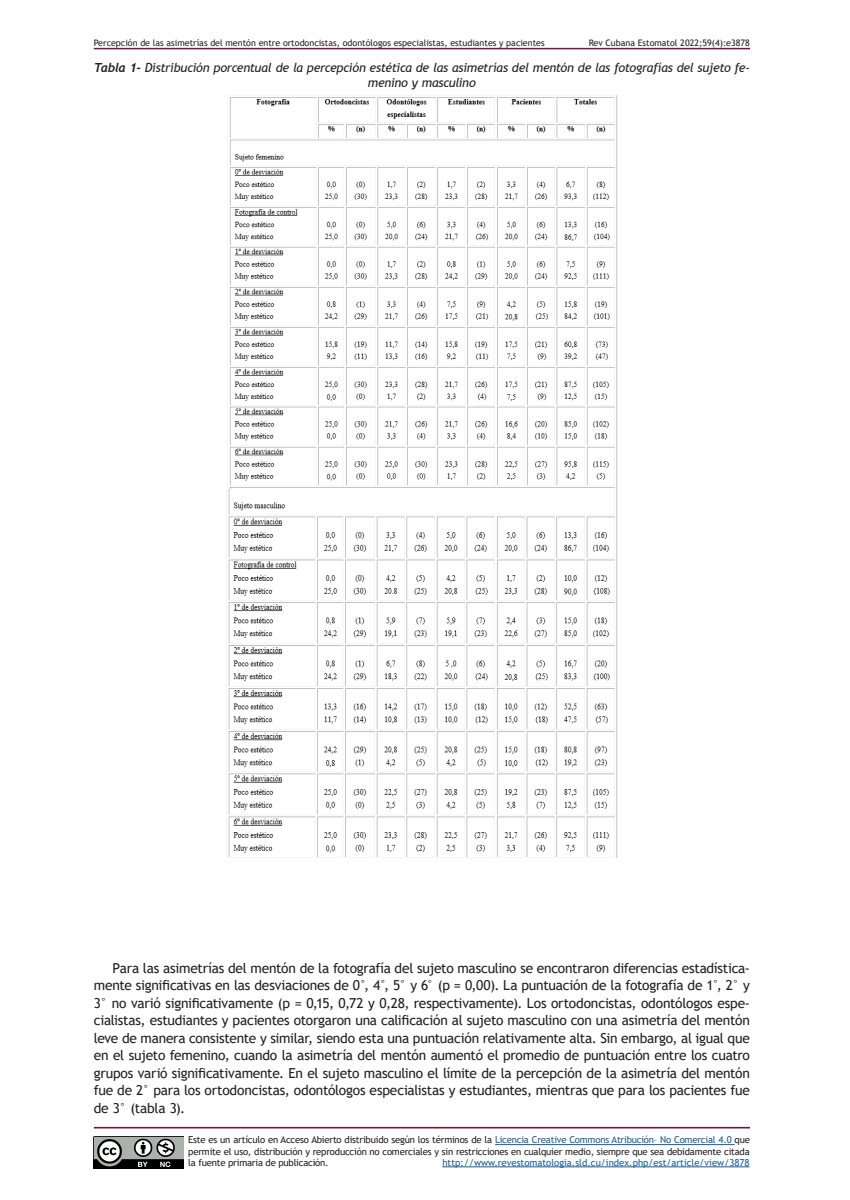
<style>
.page{position:relative;width:850px;height:1200px;background:#fff}
.page>*{position:absolute;margin:0;border:0;box-sizing:border-box;transform-origin:0 0}
._00_Cuerpo_de_texto{font:13.75px/17.5px "Trebuchet MS";letter-spacing:-.02em;color:#231f20;text-align:justify}
.Textos_figura_y_tabl{font:italic 12.5px/15px "Trebuchet MS";letter-spacing:-.025em;color:#231f20;text-align:center}
.t1{font:9.56px/11.5px "Trebuchet MS";letter-spacing:-.02em;color:#231f20;text-align:justify}
.t2{font:9.56px "Trebuchet MS";color:#175d9e}
.t3{font:8.94px "Trebuchet MS";color:#231f20}
.s1{font-family:"Trebuchet";font-weight:700}
.s2{color:#175d9e}
</style>
<div class="page">
<hr style="left:495px;top:1144px;width:240px;height:1px;background:#175d9e">
<hr style="left:442px;top:1167px;width:308px;height:1px;background:#175d9e">
<img style="left:94px;top:1136px;width:90px;height:33px">
<hr style="left:94px;top:1127px;width:656px;height:1px;background:#6d164b">
<hr style="left:94px;top:48px;width:656px;height:1px;background:#6d164b">
<img style="left:228px;top:95px;width:390px;height:763px">
<p class="t3" style="left:94px;top:37px;width:453px">Percepción de las asimetrías del mentón entre ortodoncistas, odontólogos especialistas, estudiantes y pacientes</p>
<p class="t3" style="left:589px;top:37px;width:163px">Rev Cubana Estomatol 2022;59(4):e3878</p>
<p class="Textos_figura_y_tabl" style="left:94px;top:60px;width:658px"><span class="s1">Tabla 1-</span> Distribución porcentual de la percepción estética de las asimetrías del mentón de las fotografías del sujeto fe&shy;menino y masculino</p>
<p class="_00_Cuerpo_de_texto" style="left:94px;top:959px;width:658px;text-indent:19px">Para las asimetrías del mentón de la fotografía del sujeto masculino se encontraron diferencias estadística&shy;mente significativas en las desviaciones de 0°, 4°, 5° y 6° (p = 0,00). La puntuación de la fotografía de 1°, 2° y 3° no varió significativamente (p = 0,15, 0,72 y 0,28, respectivamente). Los ortodoncistas, odontólogos espe&shy;cialistas, estudiantes y pacientes otorgaron una calificación al sujeto masculino con una asimetría del mentón leve de manera consistente y similar, siendo esta una puntuación relativamente alta. Sin embargo, al igual que en el sujeto femenino, cuando la asimetría del mentón aumentó el promedio de puntuación entre los cuatro grupos varió significativamente. En el sujeto masculino el límite de la percepción de la asimetría del mentón fue de 2° para los ortodoncistas, odontólogos especialistas y estudiantes, mientras que para los pacientes fue de 3° (tabla 3).</p>
<p class="t1" style="left:188px;top:1134px;width:563px">Este es un artículo en Acceso Abierto distribuido según los términos de la <span class="s2">Licencia Creative Commons Atribución– No Comercial 4.0</span> que permite el uso, distribución y reproducción no comerciales y sin restricciones en cualquier medio, siempre que sea debidamente citada la fuente primaria de publicación.</p>
<p class="t2" style="left:442px;top:1156px;width:309px">http://www.revestomatologia.sld.cu/index.php/est/article/view/3878</p>
</div>
